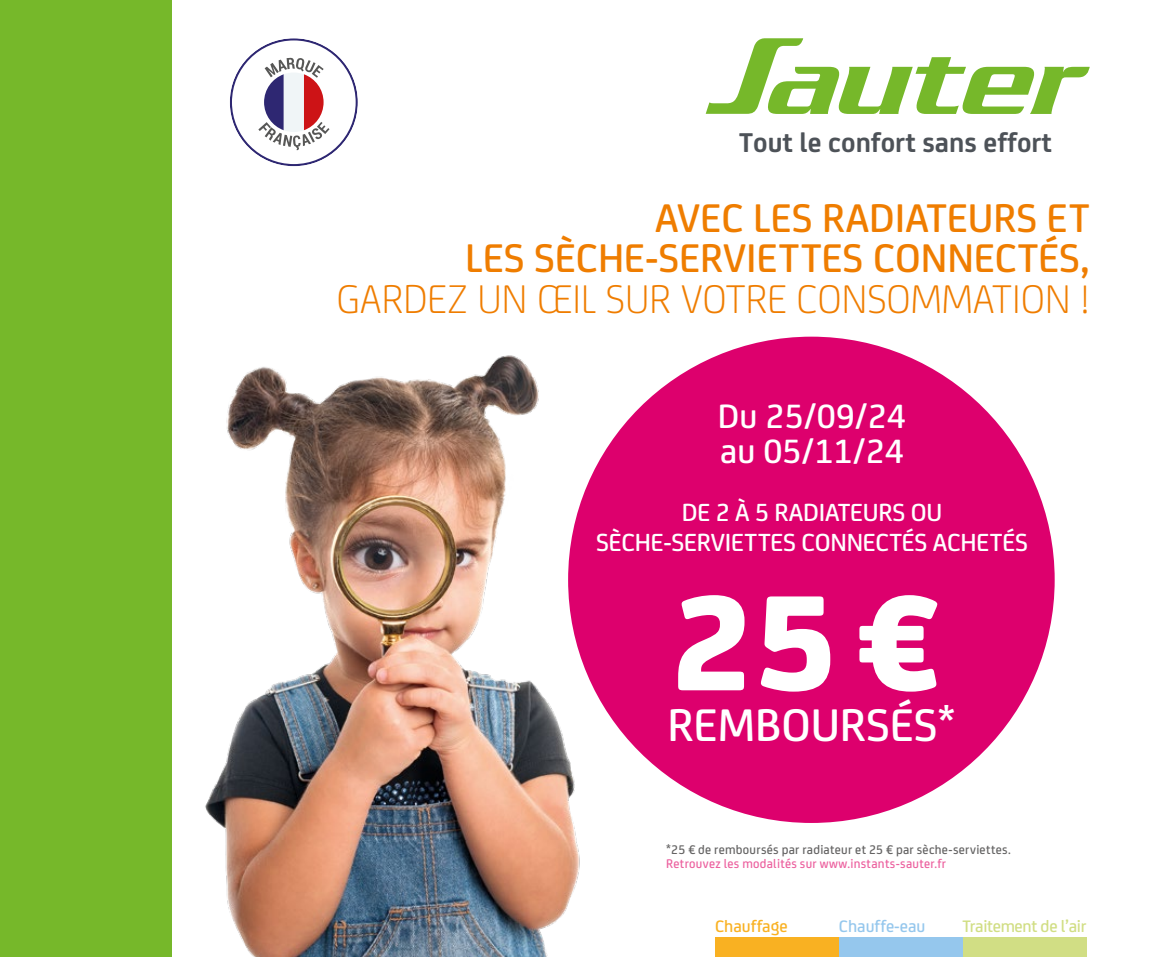
<style>
.page{position:relative;width:1149px;height:957px;background:#fff}
.page>*{position:absolute;margin:0;border:0;box-sizing:border-box;transform-origin:0 0}
.t1{font:800 145.12px "FS Joey";color:#fff}
.t2{font:500 48.82px "FS Joey";color:#fff}
.t3{font:500 42.75px/40.5px "FS Joey";color:#ef7d00;text-align:right}
.t4{font:300 42.75px "FS Joey";color:#ef7d00}
.t5{font:500 36px/35.1px "FS Joey";color:#fff}
.t6{font:700 29.03px "FS Joey";color:#4d5258}
.t7{font:500 26.55px/29.7px "FS Joey";letter-spacing:-.01em;color:#fff;text-align:center}
.t8{font:500 17.78px "FS Joey";letter-spacing:-.02em;color:#d1de84}
.t9{font:500 17.78px "FS Joey";color:#95c7ed}
.t10{font:500 17.78px "FS Joey";color:#f9b122}
.t11{font:500 13.28px "FS Joey";letter-spacing:.025em;color:#646363}
.t12{font:500 13.28px "FS Joey";letter-spacing:.025em;color:#ec619f}
</style>
<div class="page">
<div style="left:568px;top:337px;width:486px;height:486px;background:#dd006d;border-radius:50%"></div>
<svg style="left:705px;top:38px;width:384px;height:76px"></svg>
<svg style="left:230px;top:38px;width:128px;height:128px"></svg>
<img style="left:205px;top:355px;width:392px;height:602px">
<div style="left:0;top:0;width:172px;height:957px;background:#76b82a"></div>
<div style="left:715px;top:937px;width:123px;height:20px;background:#f9b122"></div>
<div style="left:838px;top:937px;width:124px;height:20px;background:#95c7ed"></div>
<div style="left:962px;top:937px;width:123px;height:20px;background:#d1de84"></div>
<h3 class="t6" style="left:739px;top:121px;width:314px">Tout le confort sans effort</h3>
<h3 class="t3" style="left:465px;top:195px;width:625px">AVEC LES RADIATEURS ET<br>LES SÈCHE-SERVIETTES CONNECTÉS,</h3>
<h3 class="t4" style="left:336px;top:268px;width:754px">GARDEZ UN ŒIL SUR VOTRE CONSOMMATION !</h3>
<h3 class="t5" style="left:717px;top:396px;width:189px">Du 25/09/24 au 05/11/24</h3>
<h3 class="t7" style="left:596px;top:495px;width:433px">DE 2 À 5 RADIATEURS OU<br>SÈCHE-SERVIETTES CONNECTÉS ACHETÉS</h3>
<h1 class="t1" style="left:669px;top:528px;width:272px">25€</h1>
<h2 class="t2" style="left:667px;top:689px;width:289px">REMBOURSÉS*</h2>
<p class="t11" style="left:666px;top:840px;width:346px">*25 € de remboursés par radiateur et 25 € par sèche-serviettes.</p>
<p class="t12" style="left:666px;top:853px;width:281px">Retrouvez les modalités sur www.instants-sauter.fr</p>
<h3 class="t10" style="left:715px;top:912px;width:74px">Chauffage</h3>
<h3 class="t9" style="left:838px;top:912px;width:88px">Chauffe-eau</h3>
<h3 class="t8" style="left:962px;top:912px;width:125px">Traitement de l’air</h3>
</div>
